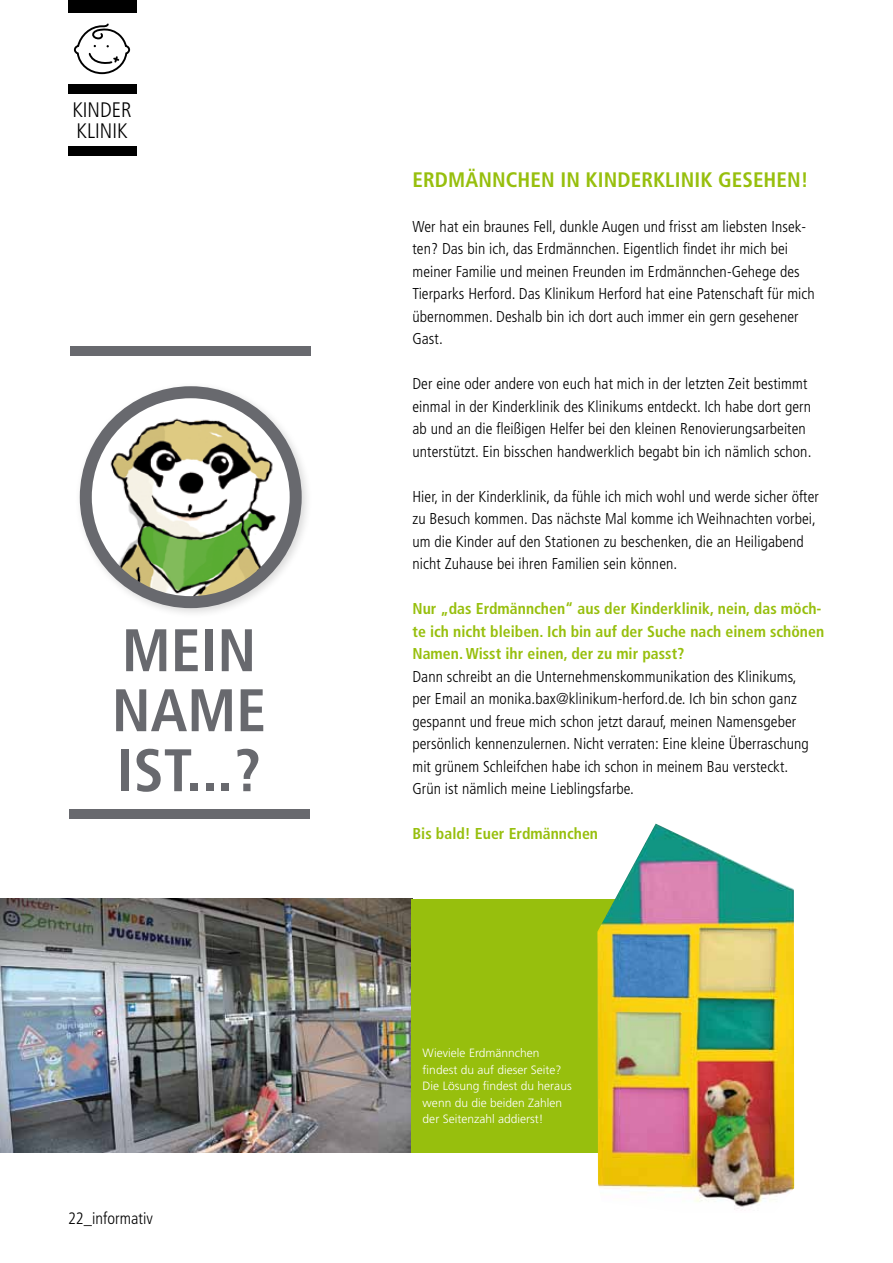
<style>
.page{position:relative;width:893px;height:1263px;background:#fff}
.page>*{position:absolute;margin:0;border:0;box-sizing:border-box;transform-origin:0 0}
.t1{font:700 condensed 60px/60px "Frutiger";color:#68696e}
.t2{font:700 condensed 21px "Frutiger";letter-spacing:.005em;color:#97bf0d}
.t3{font:300 condensed 21px/21px "Frutiger";color:#000}
.t4{font:300 condensed 16.5px "Frutiger";color:#000}
.t5{font:300 condensed 15.75px/22.5px "Frutiger";letter-spacing:.005em;color:#000}
.t6{font:700 condensed 15.75px/22.5px "Frutiger";color:#97bf0d}
.t7{font:300 12px/16.5px "Frutiger";color:#fff}
</style>
<div class="page">
<hr style="left:892px;top:0;width:1px;height:1263px;background:#e53517">
<div style="left:70px;top:347px;width:240px;height:9px;background:#68696e"></div>
<div style="left:68px;top:0;width:69px;height:13px;background:#000"></div>
<svg style="left:73px;top:23px;width:58px;height:52px"></svg>
<div style="left:68px;top:84px;width:69px;height:9px;background:#000"></div>
<div style="left:68px;top:146px;width:69px;height:10px;background:#000"></div>
<div style="left:69px;top:809px;width:240px;height:10px;background:#68696e"></div>
<img style="left:0;top:899px;width:412px;height:253px">
<div style="left:75px;top:381px;width:238px;height:238px;background:#000;opacity:.15"></div>
<img style="left:88px;top:396px;width:204px;height:206px">
<div style="left:80px;top:386px;width:222px;height:222px;border:12px solid #68696e;border-radius:50%"></div>
<div style="left:412px;top:899px;width:209px;height:254px;background:#97bf0d"></div>
<img style="left:597px;top:824px;width:197px;height:386px">
<h2 class="t3" style="left:72px;top:99px;width:61px">Kinder klinik</h2>
<h1 class="t1" style="left:112px;top:620px;width:156px">Mein<br>Name ist...?</h1>
<p class="t4" style="left:68px;top:1209px;width:87px">22_informativ</p>
<h2 class="t2" style="left:412px;top:167px;width:14px">Erdm</h2>
<h2 class="t2" style="left:465px;top:167px;width:345px">ännchen in Kinderklinik gesehen!</h2>
<p class="t5" style="left:412px;top:215px;width:404px">Wer hat ein braunes Fell, dunkle Augen und frisst am liebsten I nsek&shy;ten? Das bin ich, das Erdmännchen. Eigentlich findet ihr mich bei meiner Familie und meinen Freunden im Erdmännchen-Gehege des Tierparks Herford. Das Klinikum Herford hat eine Patenschaft für mich übernommen. Deshalb bin ich dort auch immer ein gern gesehener Gast.</p>
<p class="t5" style="left:412px;top:373px;width:400px">Der eine oder andere von euch hat mich in der letzten Zeit bestimmt einmal in der Kinderklinik des Klinikums entdeckt. Ich habe dort gern ab und an die fleißigen Helfer bei den kleinen Renovierungsarbeiten unterstützt. Ein bisschen handwerklich begabt bin ich nämlich schon.</p>
<p class="t5" style="left:412px;top:485px;width:408px">H ier, in der Kinderklinik, da fühle ich mich wohl und werde sicher öfter zu Besuch kommen. Das nächste Mal komme ich Weihnachten vorbei, um die Kinder auf den Stationen zu beschenken, die an Heiligabend nicht Zuhause bei ihren Familien sein können.</p>
<p class="t6" style="left:412px;top:598px;width:413px">Nur „das Erdmännchen“ aus der Kinderklinik, nein, das möch&shy;te ich nicht bleiben. Ich bin auf der Suche nach einem schönen<br>Namen. Wisst ihr einen, der zu mir passt?</p>
<p class="t5" style="left:412px;top:665px;width:398px">Dann schreibt an die U nternehmenskommunikation des Klinikums, per Email an monika.bax@klinikum-herford.de. Ich bin schon ganz gespannt und freue mich schon jetzt darauf, meinen Namensgeber persönlich kennenzulernen. N icht verraten: Eine kleine Ü berraschung mit grünem Schleifchen habe ich schon in meinem Bau versteckt.<br>Grün ist nämlich meine Lieblingsfarbe.</p>
<p class="t6" style="left:412px;top:823px;width:187px">Bis bald! Euer Erdmännchen</p>
<p class="t7" style="left:423px;top:1045px;width:151px">Wieviele Erdmännchen findest du auf dieser Seite?<br>Die Lösung findest du heraus wenn du die beiden Zahlen der Seitenzahl addierst!</p>
</div>
